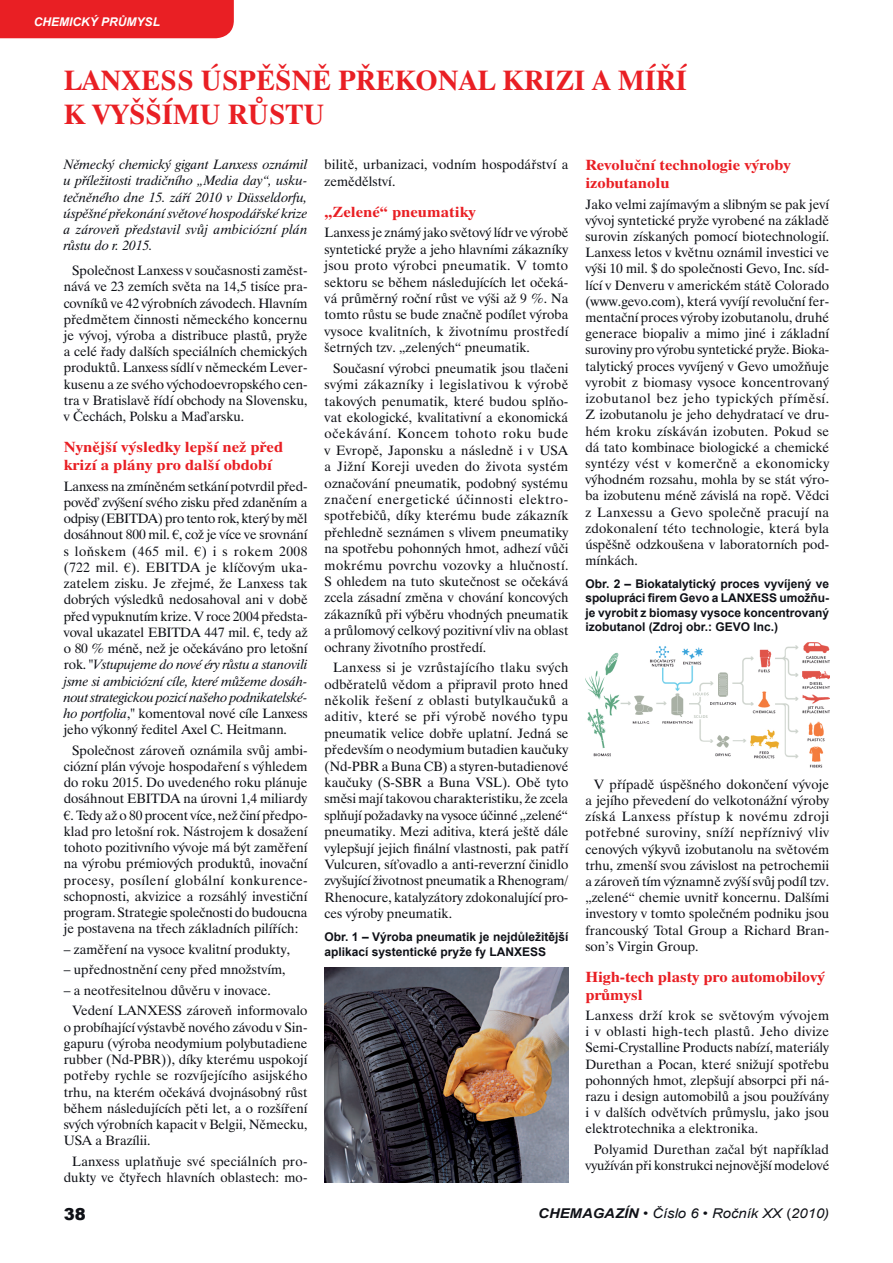
<style>
.page{position:relative;width:893px;height:1263px;background:#fff}
.page>*{position:absolute;margin:0;border:0;box-sizing:border-box;transform-origin:0 0}
.Nadpis-hl{font:700 28.5px/34.2px "Dutch 801 BTCE";color:#e91f24}
.t1{font:900 16.5px "Arial";color:#0f1117}
.Mezinadpis{font:700 15px/18px "Dutch 801 BTCE";color:#e91f24;scale:1.1 1}
.Základní_text{font:13.5px/16.2px "Dutch 801 BTCE";color:#0f1117;text-align:justify}
._1__odstavec_běžný{font:italic 13.5px/16.2px "Dutch 801 BTCE";letter-spacing:.015em;color:#0f1117;text-align:justify}
.t2{font:italic 13.5px "Arial";color:#0f1117;scale:1.1 1}
.Obr_Tab{font:700 12px/14.4px "Arial";color:#0f1117}
.Hlavička{font:italic 700 12px "Arial";color:#fff}
.s1{font-family:"Times New Roman"}
.s2{font-style:italic}
.s3{font-weight:700}
.s4{font-style:normal}
</style>
<div class="page">
<div style="left:0;top:0;width:234px;height:38px;background:#e91f24"></div>
<img style="left:325px;top:967px;width:243px;height:215px">
<img style="left:585px;top:642px;width:245px;height:126px">
<p class="Hlavička" style="left:34px;top:14px;width:128px">CHEMICKÝ PRŮMYSL</p>
<p class="Nadpis-hl" style="left:64px;top:62px;width:625px">LANXESS ÚSPĚŠNĚ PŘEKONAL KRIZI A MÍŘÍ<br>K VYŠŠÍMU RŮSTU</p>
<p class="_1__odstavec_běžný" style="left:64px;top:156px;width:245px">Německý chemický gigant Lanxess oznámil u příležitosti tradičního „Media day“, usku&shy;tečněného dne 15. září 2010 v Düsseldorfu, úspěšné překonání světové hospodářské krize a zároveň představil svůj ambiciózní plán růstu do r. 2015.</p>
<p class="Základní_text" style="left:64px;top:262px;width:245px;text-indent:8px">Společnost Lanxess v současnosti zaměst&shy;nává ve 23 zemích světa na 14,5 tisíce pra&shy;covníků ve 42 výrobních závodech. Hlavním předmětem činnosti německého koncernu je vývoj, výroba a distribuce plastů, pryže a celé řady dalších speciálních chemických produktů. Lanxess sídlí v německém Lever&shy;kusenu a ze svého východoevropského cen&shy;tra v Bratislavě řídí obchody na Slovensku, v Čechách, Polsku a Ma<span class="s1">ď</span>arsku.</p>
<p class="Mezinadpis" style="left:64px;top:438px;width:201px">Nynější výsledky lepší než před krizí a plány pro další období</p>
<p class="Základní_text" style="left:64px;top:478px;width:245px">Lanxess na zmíněném setkání potvrdil před&shy;pově<span class="s1">ď</span> zvýšení svého zisku před zdaněním a odpisy (EBITDA) pro tento rok, který by měl dosáhnout 800 mil. <span class="s1">€</span>, což je více ve srovnání s loňskem (465 mil. <span class="s1">€</span>) i s rokem 2008 (722 mil. <span class="s1">€</span>). EBITDA je klíčovým uka&shy;zatelem zisku. Je zřejmé, že Lanxess tak dobrých výsledků nedosahoval ani v době před vypuknutím krize. V roce 2004 předsta&shy;voval ukazatel EBITDA 447 mil. <span class="s1">€</span>, tedy až o 80 % méně, než je očekáváno pro letošní rok. "<span class="s2">Vstupujeme do nové éry růstu a stanovili jsme si ambiciózní cíle, které můžeme dosáh&shy;nout strategickou pozicí našeho podnikatelské&shy;ho portfolia</span>," komentoval nové cíle Lanxess jeho výkonný ředitel Axel C. Heitmann.</p>
<p class="Základní_text" style="left:64px;top:742px;width:245px;text-indent:8px">Společnost zároveň oznámila svůj ambi&shy;ciózní plán vývoje hospodaření s výhledem do roku 2015. Do uvedeného roku plánuje dosáhnout EBITDA na úrovni 1,4 miliardy <span class="s1">€</span>. Tedy až o 80 procent více, než činí předpo&shy;klad pro letošní rok. Nástrojem k dosažení tohoto pozitivního vývoje má být zaměření na výrobu prémiových produktů, inovační procesy, posílení globální konkurence&shy;schopnosti, akvizice a rozsáhlý investiční program. Strategie společnosti do budoucna je postavena na třech základních pilířích:</p>
<p class="Základní_text" style="left:64px;top:941px;width:228px">– zaměření na vysoce kvalitní produkty,</p>
<p class="Základní_text" style="left:64px;top:961px;width:223px">– upřednostnění ceny před množstvím,</p>
<p class="Základní_text" style="left:64px;top:982px;width:209px">– a neotřesitelnou důvěru v inovace.</p>
<p class="Základní_text" style="left:64px;top:1002px;width:245px;text-indent:8px">Vedení LANXESS zároveň informovalo o probíhající výstavbě nového závodu v Sin&shy;gapuru (výroba neodymium polybutadiene rubber (Nd-PBR)), díky kterému uspokojí potřeby rychle se rozvíjejícího asijského trhu, na kterém očekává dvojnásobný růst během následujících pěti let, a o rozšíření svých výrobních kapacit v Belgii, Německu, USA a Brazílii.</p>
<p class="Základní_text" style="left:64px;top:1153px;width:245px;text-align:right">Lanxess uplatňuje své speciálních pro&shy;dukty ve čtyřech hlavních oblastech: mo-</p>
<p class="Mezinadpis" style="left:585px;top:156px;width:188px">Revoluční technologie výroby izobutanolu</p>
<p class="Základní_text" style="left:585px;top:196px;width:245px">Jako velmi zajímavým a slibným se pak jeví vývoj syntetické pryže vyrobené na základě surovin získaných pomocí biotechnologií.<br>Lanxess letos v květnu oznámil investici ve výši 10 mil. $ do společnosti Gevo, Inc. síd&shy;lící v Denveru v americkém státě Colorado (www.gevo.com), která vyvíjí revoluční fer&shy;mentační proces výroby izobutanolu, druhé generace biopaliv a mimo jiné i základní suroviny pro výrobu syntetické pryže. Bioka&shy;talytický proces vyvíjený v Gevo umožňuje vyrobit z biomasy vysoce koncentrovaný izobutanol bez jeho typických příměsí.<br>Z izobutanolu je jeho dehydratací ve dru&shy;hém kroku získáván izobuten. Pokud se dá tato kombinace biologické a chemické syntézy vést v komerčně a ekonomicky výhodném rozsahu, mohla by se stát výro&shy;ba izobutenu méně závislá na ropě. Vědci z Lanxessu a Gevo společně pracují na zdokonalení této technologie, která byla úspěšně odzkoušena v laboratorních pod&shy;mínkách.</p>
<p class="Obr_Tab" style="left:585px;top:577px;width:245px;text-align:justify">Obr. 2 – Biokatalytický proces vyvíjený ve spolupráci firem Gevo a LANXESS umožňu&shy;je vyrobit z biomasy vysoce koncentrovaný izobutanol (Zdroj obr.: GEVO Inc.)</p>
<p class="Základní_text" style="left:325px;top:156px;width:245px">bilitě, urbanizaci, vodním hospodářství a zemědělství.</p>
<p class="Mezinadpis" style="left:325px;top:202px;width:139px">„Zelené“ pneumatiky</p>
<p class="Základní_text" style="left:325px;top:224px;width:245px">Lanxess je známý jako světový lídr ve výrobě syntetické pryže a jeho hlavními zákazníky jsou proto výrobci pneumatik. V tomto sektoru se během následujících let očeká&shy;vá průměrný roční růst ve výši až 9 %. Na tomto růstu se bude značně podílet výroba vysoce kvalitních, k životnímu prostředí šetrných tzv. „zelených“ pneumatik.</p>
<p class="Základní_text" style="left:325px;top:360px;width:245px;text-indent:8px">Současní výrobci pneumatik jsou tlačeni svými zákazníky i legislativou k výrobě takových penumatik, které budou splňo&shy;vat ekologické, kvalitativní a ekonomická očekávání. Koncem tohoto roku bude v Evropě, Japonsku a následně i v USA a Jižní Koreji uveden do života systém označování pneumatik, podobný systému značení energetické účinnosti elektro&shy;spotřebičů, díky kterému bude zákazník přehledně seznámen s vlivem pneumatiky na spotřebu pohonných hmot, adhezí vůči mokrému povrchu vozovky a hlučností.<br>S ohledem na tuto skutečnost se očekává zcela zásadní změna v chování koncových zákazníků při výběru vhodných pneumatik a průlomový celkový pozitivní vliv na oblast ochrany životního prostředí.</p>
<p class="Základní_text" style="left:325px;top:659px;width:245px;text-indent:8px">Lanxess si je vzrůstajícího tlaku svých odběratelů vědom a připravil proto hned několik řešení z oblasti butylkaučuků a aditiv, které se při výrobě nového typu pneumatik velice dobře uplatní. Jedná se především o neodymium butadien kaučuky (Nd-PBR a Buna CB) a styren-butadienové kaučuky (S-SBR a Buna VSL). Obě tyto směsi mají takovou charakteristiku, že zcela splňují požadavky na vysoce účinné „zelené“ pneumatiky. Mezi aditiva, která ještě dále vylepšují jejich finální vlastnosti, pak patří Vulcuren, sí<span class="s1">ť</span>ovadlo a anti-reverzní činidlo zvyšující životnost pneumatik a Rhenogram/ Rhenocure, katalyzátory zdokonalující pro&shy;ces výroby pneumatik.</p>
<p class="Obr_Tab" style="left:325px;top:930px;width:245px">Obr. 1 – Výroba pneumatik je nejdůležitější aplikací systentické pryže fy LANXESS</p>
<p class="Základní_text" style="left:585px;top:776px;width:245px;text-indent:8px">V případě úspěšného dokončení vývoje a jejího převedení do velkotonážní výroby získá Lanxess přístup k novému zdroji potřebné suroviny, sníží nepříznivý vliv cenových výkyvů izobutanolu na světovém trhu, zmenší svou závislost na petrochemii a zároveň tím významně zvýší svůj podíl tzv. „zelené“ chemie uvnitř koncernu. Dalšími investory v tomto společném podniku jsou francouský Total Group a Richard Bran&shy;son’s Virgin Group.</p>
<p class="Mezinadpis" style="left:585px;top:967px;width:219px">High-tech plasty pro automobilový průmysl</p>
<p class="Základní_text" style="left:585px;top:1007px;width:245px">Lanxess drží krok se světovým vývojem i v oblasti high-tech plastů. Jeho divize Semi-Crystalline Products nabízí, materiály Durethan a Pocan, které snižují spotřebu pohonných hmot, zlepšují absorpci při ná&shy;razu i design automobilů a jsou používány i v dalších odvětvích průmyslu, jako jsou elektrotechnika a elektronika.</p>
<p class="Základní_text" style="left:585px;top:1141px;width:245px;text-align:center">Polyamid Durethan začal být například využíván při konstrukci nejnovější modelové</p>
<p class="t1" style="left:64px;top:1202px;width:24px">38</p>
<p class="t2" style="left:538px;top:1204px;width:266px"><span class="s3">CHEMAGAZÍN</span> • Číslo 6 • Ročník XX <span class="s4">(</span>2010)</p>
</div>
